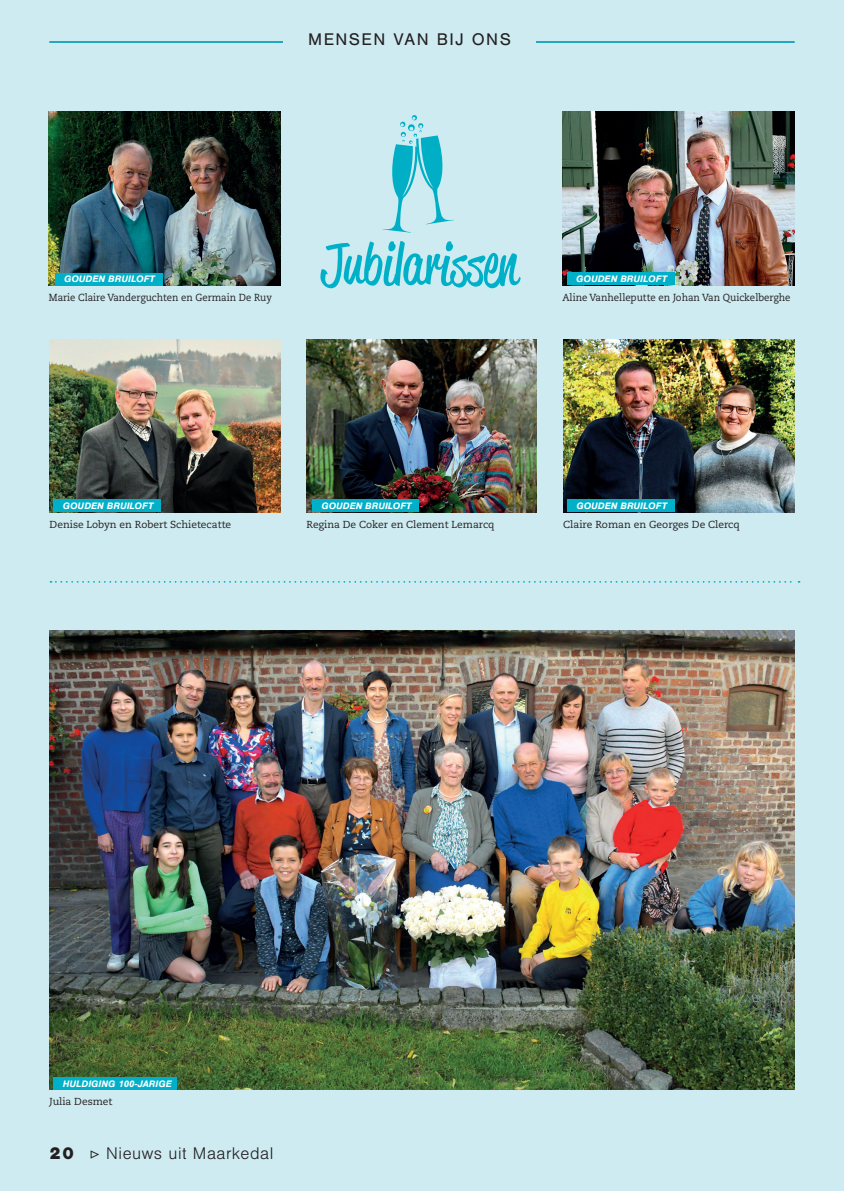
<style>
.page{position:relative;width:844px;height:1191px;background:#fff}
.page>*{position:absolute;margin:0;border:0;box-sizing:border-box;transform-origin:0 0}
.t1{font:57.05px "Reklame Script";color:#00b0c8}
.t2{font:300 17.5px "Nimbus San";letter-spacing:.03em;color:#231f20}
.t3{font:17.5px "Nimbus San";letter-spacing:.08em;color:#231f20}
.t4{font:10.33px "Caecilia LT Std";color:#231f20;scale:.94 1}
.t5{font:10.33px "Caecilia LT Std";color:#231f20;scale:.93 1}
.t6{font:10.15px "Caecilia LT Std";color:#231f20}
.t7{font:italic 700 9.8px "Nimbus San";color:#fff}
.t8{font:italic 700 9.62px "Nimbus San";color:#fff}
.s1{font-weight:900}
.s2{font-family:"Minion Pro";font-weight:500}
</style>
<div class="page">
<div style="left:0;top:0;width:843px;height:1191px;background:#cdebf1"></div>
<hr style="left:49px;top:41px;width:745px;height:2px;background:#22a6be">
<div style="left:283px;top:33px;width:253px;height:27px;background:#cdebf1"></div>
<img style="left:306px;top:339px;width:230px;height:173px">
<div style="left:312px;top:499px;width:107px;height:13px;background:#00b0c8"></div>
<img style="left:49px;top:112px;width:232px;height:173px">
<div style="left:55px;top:273px;width:107px;height:12px;background:#00b0c8"></div>
<img style="left:50px;top:339px;width:231px;height:173px">
<div style="left:54px;top:499px;width:107px;height:13px;background:#00b0c8"></div>
<img style="left:50px;top:630px;width:744px;height:459px">
<div style="left:54px;top:1077px;width:123px;height:12px;background:#00b0c8"></div>
<svg style="left:382px;top:115px;width:72px;height:118px"></svg>
<img style="left:563px;top:339px;width:231px;height:173px">
<div style="left:567px;top:499px;width:107px;height:13px;background:#00b0c8"></div>
<img style="left:562px;top:112px;width:232px;height:173px">
<div style="left:567px;top:272px;width:107px;height:13px;background:#00b0c8"></div>
<svg style="left:50px;top:581px;width:749px;height:2px"></svg>
<h2 class="t3" style="left:308px;top:29px;width:204px">MENSEN VAN BIJ ONS</h2>
<p class="t7" style="left:64px;top:273px;width:92px">GOUDEN BRUILOFT</p>
<p class="t5" style="left:49px;top:292px;width:241px">Marie Claire Vanderguchten en Germain De Ruy</p>
<h1 class="t1" style="left:321px;top:225px;width:198px">Jubilarissen</h1>
<p class="t7" style="left:576px;top:273px;width:92px">GOUDEN BRUILOFT</p>
<p class="t4" style="left:562px;top:292px;width:244px">Aline Vanhelleputte en Johan Van Quickelberghe</p>
<p class="t8" style="left:63px;top:500px;width:92px">GOUDEN BRUILOFT</p>
<p class="t6" style="left:50px;top:518px;width:183px">Denise Lobyn en Robert Schietecatte</p>
<p class="t8" style="left:321px;top:500px;width:92px">GOUDEN BRUILOFT</p>
<p class="t6" style="left:306px;top:518px;width:190px">Regina De Coker en Clement Lemarcq</p>
<p class="t8" style="left:576px;top:500px;width:92px">GOUDEN BRUILOFT</p>
<p class="t6" style="left:563px;top:518px;width:178px">Claire Roman en Georges De Clercq</p>
<p class="t8" style="left:63px;top:1077px;width:110px">HULDIGING 100-JARIGE</p>
<p class="t6" style="left:50px;top:1096px;width:64px">Julia Desmet</p>
<h2 class="t2" style="left:50px;top:1144px;width:225px"><span class="s1">20</span> <span class="s2">▷</span> Nieuws uit Maarkedal</h2>
</div>
